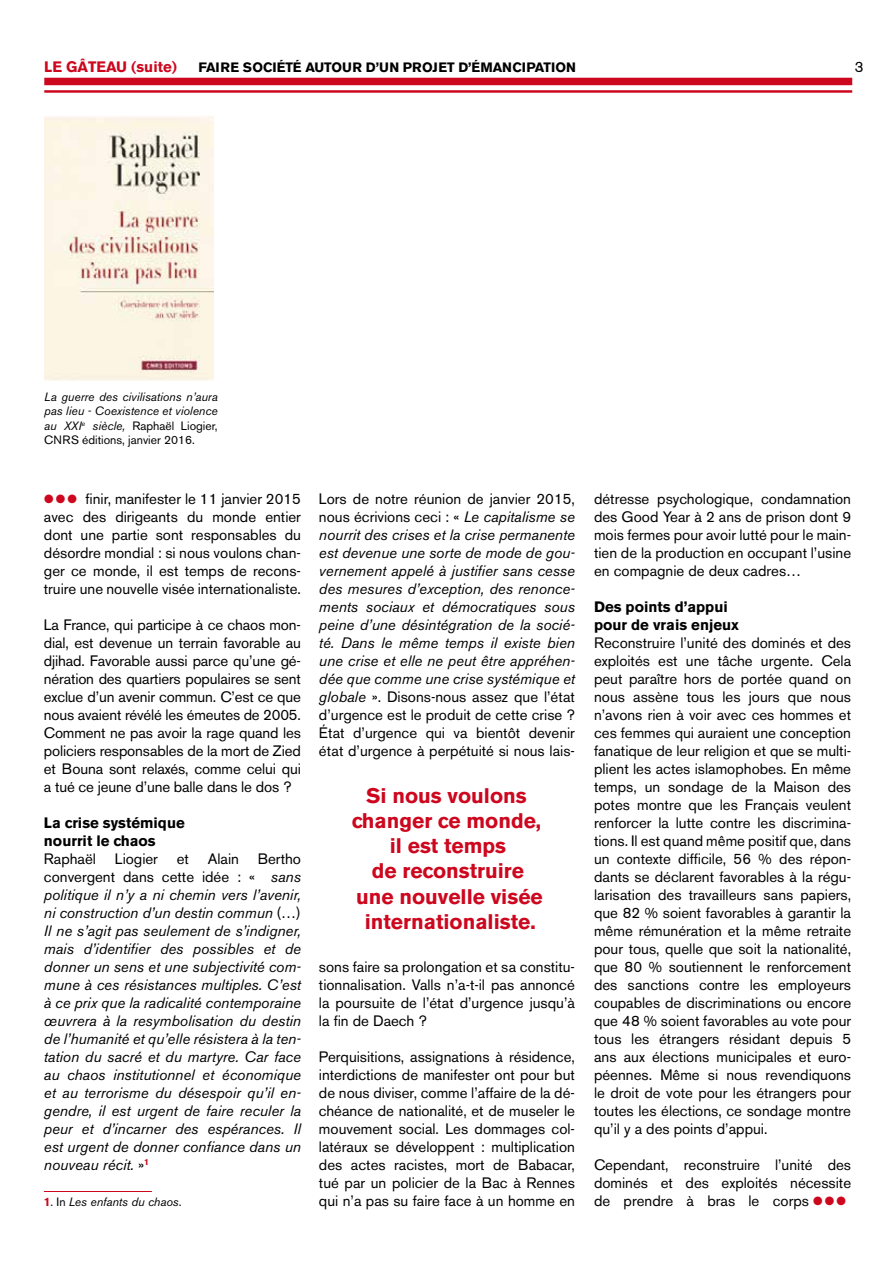
<style>
.page{position:relative;width:893px;height:1263px;background:#fff}
.page>*{position:absolute;margin:0;border:0;box-sizing:border-box;transform-origin:0 0}
.t1{font:700 21px/25.2px "Akzidenz Grotesk BE";color:#cd071e;text-align:center}
.t2{font:15px/18px "Akzidenz Grotesk BE";color:#000;text-align:justify}
.t3{font:italic 15px/18px "Akzidenz Grotesk BE";color:#000;text-align:justify}
.t4{font:700 15px/18px "Akzidenz Grotesk BE";color:#000}
.t5{font:700 15px "Akzidenz Grotesk BE";color:#cd071e}
.t6{font:700 13.5px "Akzidenz Grotesk BE";color:#000}
.t7{font:italic 12px/14.4px "Akzidenz Grotesk BE";color:#000;text-align:justify}
.t8{font:12px "Zapf Dingbats ITC";color:#cd071e}
.s1{font-style:normal}
.s2{font-weight:700;font-style:normal;color:#cd071e}
</style>
<div class="page">
<div style="left:44px;top:78px;width:808px;height:7px;background:#cd071e"></div>
<hr style="left:44px;top:90px;width:808px;height:3px;background:#cd071e">
<hr style="left:44px;top:1191px;width:108px;height:1px;background:#cd071e">
<img style="left:44px;top:116px;width:169px;height:265px">
<p class="t5" style="left:44px;top:58px;width:134px">LE GÂTEAU (suite)</p>
<p class="t6" style="left:198px;top:60px;width:379px">FAIRE SOCIÉTÉ AUTOUR D’UN PROJET D’ÉMANCIPATION</p>
<p class="t2" style="left:855px;top:58px;width:10px">3</p>
<p class="t7" style="left:44px;top:389px;width:175px">La guerre des civilisations n’aura pas lieu - Coexistence et violence au XXI<sup>e</sup> siècle, <span class="s1">Raphaël Liogier, CNRS éditions, janvier 2016.</span></p>
<p class="t2" style="left:44px;top:490px;width:259px;text-indent:42px">finir, manifester le 11 janvier 2015 avec des dirigeants du monde entier dont une partie sont responsables du désordre mondial : si nous voulons chan&shy;ger ce monde, il est temps de recons&shy;truire une nouvelle visée internationaliste.</p>
<p class="t2" style="left:44px;top:616px;width:259px">La France, qui participe à ce chaos mon&shy;dial, est devenue un terrain favorable au djihad. Favorable aussi parce qu’une gé&shy;nération des quartiers populaires se sent exclue d’un avenir commun. C’est ce que nous avaient révélé les émeutes de 2005.<br>Comment ne pas avoir la rage quand les policiers responsables de la mort de Zied et Bouna sont relaxés, comme celui qui a tué ce jeune d’une balle dans le dos ?</p>
<p class="t4" style="left:44px;top:814px;width:142px">La crise systémique nourrit le chaos</p>
<p class="t2" style="left:44px;top:850px;width:54px">Raphaël</p>
<p class="t2" style="left:115px;top:850px;width:45px">Liogier</p>
<p class="t2" style="left:177px;top:850px;width:14px">et</p>
<p class="t2" style="left:208px;top:850px;width:33px">Alain</p>
<p class="t8" style="left:44px;top:494px;width:34px">● ● ●</p>
<p class="t3" style="left:44px;top:850px;width:259px;text-indent:214px"><span class="s1">Bertho convergent dans cette idée : «</span> sans politique il n’y a ni chemin vers l’avenir, ni construction d’un destin commun <span class="s1">(…)<br></span>Il ne s’agit pas seulement de s’indigner, mais d’identifier des possibles et de donner un sens et une subjectivité com&shy;mune à ces résistances multiples. C’est à ce prix que la radicalité contemporaine œuvrera à la resymbolisation du destin de l’humanité et qu’elle résistera à la ten&shy;tation du sacré et du martyre. Car face au chaos institutionnel et économique et au terrorisme du désespoir qu’il en&shy;gendre, il est urgent de faire reculer la peur et d’incarner des espérances. Il est urgent de donner confiance dans un nouveau récit. <span class="s1">»</span><sup>1</sup></p>
<p class="t7" style="left:44px;top:1195px;width:139px"><span class="s2">1</span><span class="s1">. In</span> Les enfants du chaos<span class="s1">.</span></p>
<p class="t3" style="left:319px;top:490px;width:257px"><span class="s1">Lors de notre réunion de janvier 2015, nous écrivions ceci : «</span> Le capitalisme se nourrit des crises et la crise permanente est devenue une sorte de mode de gou&shy;vernement appelé à justifier sans cesse des mesures d’exception, des renonce&shy;ments sociaux et démocratiques sous peine d’une désintégration de la socié&shy;té. Dans le même temps il existe bien une crise et elle ne peut être appréhen&shy;dée que comme une crise systémique et globale <span class="s1">». Disons-nous assez que l’état d’urgence est le produit de cette crise ?<br>État d’urgence qui va bientôt devenir état d’urgence à perpétuité si nous lais-</span></p>
<h1 class="t1" style="left:352px;top:783px;width:193px">Si nous voulons changer ce monde, il est temps<br>de reconstruire une nouvelle visée internationaliste.</h1>
<p class="t2" style="left:319px;top:958px;width:257px">sons faire sa prolongation et sa constitu&shy;tionnalisation. Valls n’a-t-il pas annoncé la poursuite de l’état d’urgence jusqu’à la fin de Daech ?</p>
<p class="t2" style="left:319px;top:1048px;width:257px">Perquisitions, assignations à résidence, interdictions de manifester ont pour but de nous diviser, comme l’affaire de la dé&shy;chéance de nationalité, et de museler le mouvement social. Les dommages col&shy;latéraux se développent : multiplication des actes racistes, mort de Babacar, tué par un policier de la Bac à Rennes qui n’a pas su faire face à un homme en</p>
<p class="t2" style="left:594px;top:490px;width:259px">détresse psychologique, condamnation des Good Year à 2 ans de prison dont 9 mois fermes pour avoir lutté pour le main&shy;tien de la production en occupant l’usine en compagnie de deux cadres…</p>
<p class="t4" style="left:594px;top:598px;width:146px">Des points d’appui pour de vrais enjeux</p>
<p class="t2" style="left:594px;top:634px;width:259px">Reconstruire l’unité des dominés et des exploités est une tâche urgente. Cela peut paraître hors de portée quand on nous assène tous les jours que nous n’avons rien à voir avec ces hommes et ces femmes qui auraient une conception fanatique de leur religion et que se multi&shy;plient les actes islamophobes. En même temps, un sondage de la Maison des potes montre que les Français veulent renforcer la lutte contre les discrimina&shy;tions. Il est quand même positif que, dans un contexte difficile, 56 % des répon&shy;dants se déclarent favorables à la régu&shy;larisation des travailleurs sans papiers, que 82 % soient favorables à garantir la même rémunération et la même retraite pour tous, quelle que soit la nationalité, que 80 % soutiennent le renforcement des sanctions contre les employeurs coupables de discriminations ou encore que 48 % soient favorables au vote pour tous les étrangers résidant depuis 5 ans aux élections municipales et euro&shy;péennes. Même si nous revendiquons le droit de vote pour les étrangers pour toutes les élections, ce sondage montre qu’il y a des points d’appui.</p>
<p class="t2" style="left:594px;top:1156px;width:259px">Cependant, reconstruire l’unité des dominés et des exploités nécessite de prendre à bras le corps</p>
<p class="t8" style="left:813px;top:1195px;width:34px">● ● ●</p>
</div>
